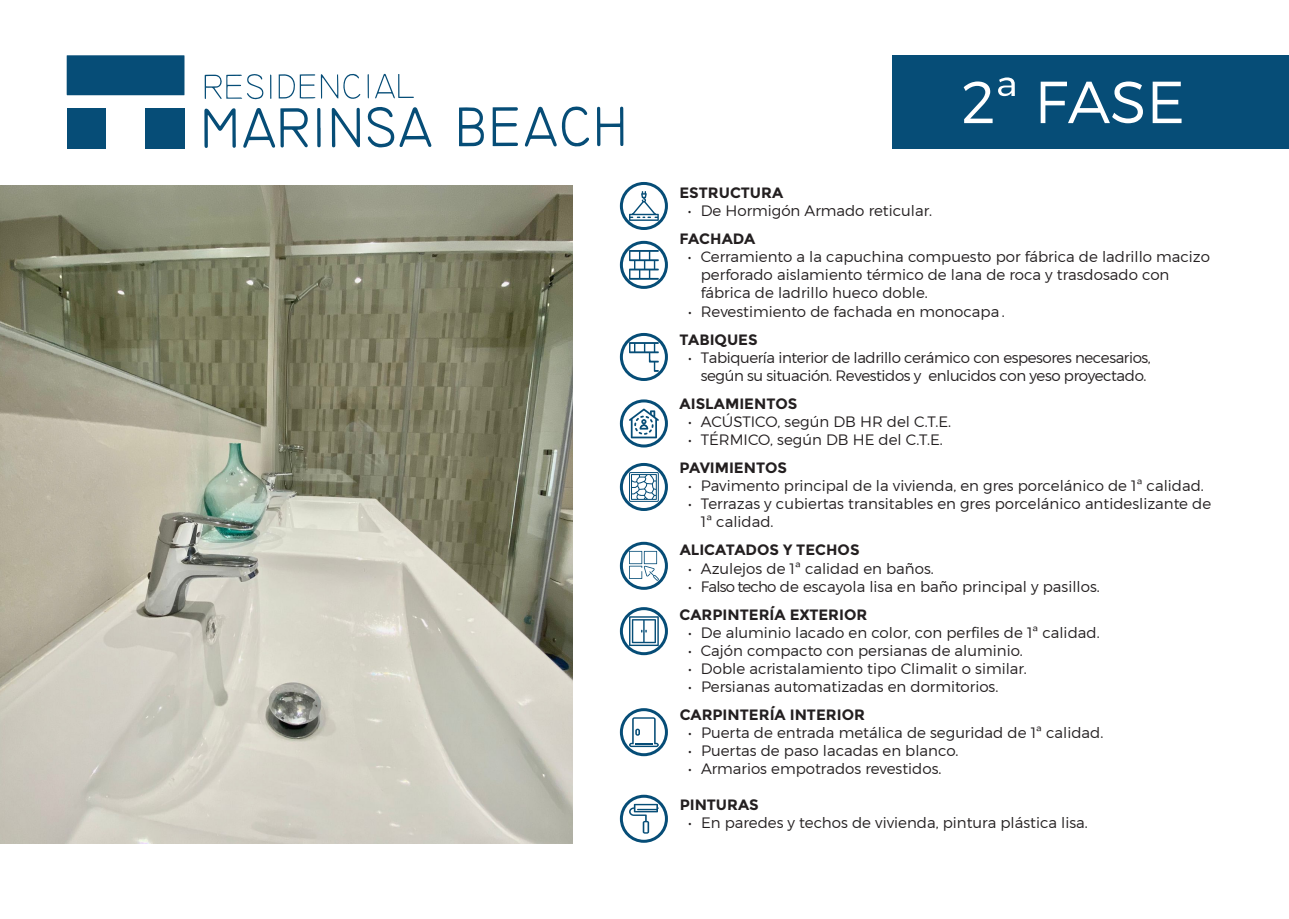
<style>
.page{position:relative;width:1289px;height:919px;background:#fff}
.page>*{position:absolute;margin:0;border:0;box-sizing:border-box;transform-origin:0 0}
.t1{font:300 59.1px "Montserrat";color:#fff}
.t2{font:300 15px/18px "Montserrat";color:#231f20}
.t3{font:300 15px/18px "Montserrat";letter-spacing:-.03em;color:#231f20;text-align:center}
.t4{font:700 15px "Montserrat";color:#231f20}
</style>
<div class="page">
<svg style="left:629px;top:191px;width:29px;height:30px"></svg>
<svg style="left:629px;top:250px;width:29px;height:30px"></svg>
<svg style="left:629px;top:342px;width:29px;height:30px"></svg>
<svg style="left:629px;top:616px;width:29px;height:30px"></svg>
<svg style="left:629px;top:803px;width:29px;height:30px"></svg>
<svg style="left:629px;top:717px;width:29px;height:30px"></svg>
<svg style="left:629px;top:408px;width:30px;height:30px"></svg>
<svg style="left:629px;top:472px;width:29px;height:30px"></svg>
<svg style="left:629px;top:551px;width:29px;height:29px"></svg>
<div style="left:620px;top:182px;width:48px;height:48px;border:3px solid #064d77;border-radius:50%"></div>
<div style="left:620px;top:241px;width:48px;height:48px;border:3px solid #064d77;border-radius:50%"></div>
<div style="left:620px;top:333px;width:48px;height:48px;border:3px solid #064d77;border-radius:50%"></div>
<div style="left:620px;top:399px;width:48px;height:48px;border:3px solid #064d77;border-radius:50%"></div>
<div style="left:620px;top:463px;width:48px;height:48px;border:3px solid #064d77;border-radius:50%"></div>
<div style="left:620px;top:541px;width:48px;height:48px;border:3px solid #064d77;border-radius:50%"></div>
<div style="left:620px;top:607px;width:48px;height:48px;border:3px solid #064d77;border-radius:50%"></div>
<div style="left:620px;top:708px;width:48px;height:48px;border:3px solid #064d77;border-radius:50%"></div>
<div style="left:620px;top:794px;width:48px;height:48px;border:3px solid #064d77;border-radius:50%"></div>
<img style="left:0;top:185px;width:572px;height:658px">
<div style="left:67px;top:55px;width:117px;height:40px;background:#064d77"></div>
<div style="left:145px;top:109px;width:39px;height:40px;background:#064d77"></div>
<div style="left:67px;top:109px;width:39px;height:40px;background:#064d77"></div>
<svg style="left:459px;top:107px;width:25px;height:39px"></svg>
<svg style="left:204px;top:108px;width:32px;height:40px"></svg>
<svg style="left:332px;top:108px;width:28px;height:39px"></svg>
<svg style="left:492px;top:107px;width:26px;height:39px"></svg>
<svg style="left:243px;top:108px;width:65px;height:40px"></svg>
<svg style="left:367px;top:107px;width:64px;height:40px"></svg>
<svg style="left:597px;top:107px;width:26px;height:39px"></svg>
<svg style="left:525px;top:106px;width:64px;height:41px"></svg>
<svg style="left:317px;top:108px;width:3px;height:39px"></svg>
<svg style="left:279px;top:74px;width:36px;height:25px"></svg>
<svg style="left:205px;top:74px;width:59px;height:26px"></svg>
<svg style="left:321px;top:73px;width:40px;height:26px"></svg>
<svg style="left:375px;top:74px;width:39px;height:25px"></svg>
<svg style="left:270px;top:75px;width:2px;height:24px"></svg>
<svg style="left:367px;top:74px;width:2px;height:24px"></svg>
<div style="left:892px;top:55px;width:396px;height:94px;background:#064d77"></div>
<h1 class="t1" style="left:961px;top:66px;width:225px">2ª FASE</h1>
<p class="t4" style="left:679px;top:183px;width:105px">ESTRUCTURA</p>
<p class="t2" style="left:688px;top:201px;width:246px">• De Hormigón Armado reticular.</p>
<p class="t4" style="left:679px;top:229px;width:77px">FACHADA</p>
<p class="t2" style="left:700px;top:247px;width:510px;text-indent:-13px">• Cerramiento a la capuchina compuesto por fábrica de ladrillo macizo perforado aislamiento térmico de lana de roca y trasdosado con fábrica de ladrillo hueco doble.</p>
<p class="t2" style="left:688px;top:303px;width:318px">• Revestimiento de fachada en monocapa .</p>
<p class="t4" style="left:679px;top:331px;width:80px">TABIQUES</p>
<p class="t3" style="left:688px;top:349px;width:464px">• Tabiquería interior de ladrillo cerámico con espesores necesarios, según su situación. Revestidos y enlucidos con yeso proyectado.</p>
<p class="t4" style="left:679px;top:395px;width:119px">AISLAMIENTOS</p>
<p class="t2" style="left:688px;top:413px;width:265px">• ACÚSTICO, según DB HR del C.T.E.</p>
<p class="t2" style="left:688px;top:431px;width:256px">• TÉRMICO, según DB HE del C.T.E.</p>
<p class="t4" style="left:679px;top:459px;width:109px">PAVIMIENTOS</p>
<p class="t2" style="left:688px;top:477px;width:517px">• Pavimento principal de la vivienda, en gres porcelánico de 1ª calidad.</p>
<p class="t2" style="left:701px;top:495px;width:512px;text-indent:-13px">• Terrazas y cubiertas transitables en gres porcelánico antideslizante de<br>1ª calidad.</p>
<p class="t4" style="left:679px;top:541px;width:181px">ALICATADOS Y TECHOS</p>
<p class="t2" style="left:688px;top:559px;width:247px">• Azulejos de 1ª calidad en baños.</p>
<p class="t2" style="left:688px;top:577px;width:413px">• Falso techo de escayola lisa en baño principal y pasillos.</p>
<p class="t4" style="left:679px;top:605px;width:189px">CARPINTERÍA EXTERIOR</p>
<p class="t2" style="left:688px;top:623px;width:413px">• De aluminio lacado en color, con perfiles de 1ª calidad.</p>
<p class="t2" style="left:688px;top:641px;width:336px">• Cajón compacto con persianas de aluminio.</p>
<p class="t2" style="left:688px;top:659px;width:340px">• Doble acristalamiento tipo Climalit o similar.</p>
<p class="t2" style="left:688px;top:677px;width:312px">• Persianas automatizadas en dormitorios.</p>
<p class="t4" style="left:679px;top:705px;width:187px">CARPINTERÍA INTERIOR</p>
<p class="t2" style="left:688px;top:723px;width:416px">• Puerta de entrada metálica de seguridad de 1ª calidad.</p>
<p class="t2" style="left:688px;top:741px;width:271px">• Puertas de paso lacadas en blanco.</p>
<p class="t2" style="left:688px;top:759px;width:255px">• Armarios empotrados revestidos.</p>
<p class="t4" style="left:679px;top:795px;width:81px">PINTURAS</p>
<p class="t2" style="left:688px;top:813px;width:401px">• En paredes y techos de vivienda, pintura plástica lisa.</p>
</div>
